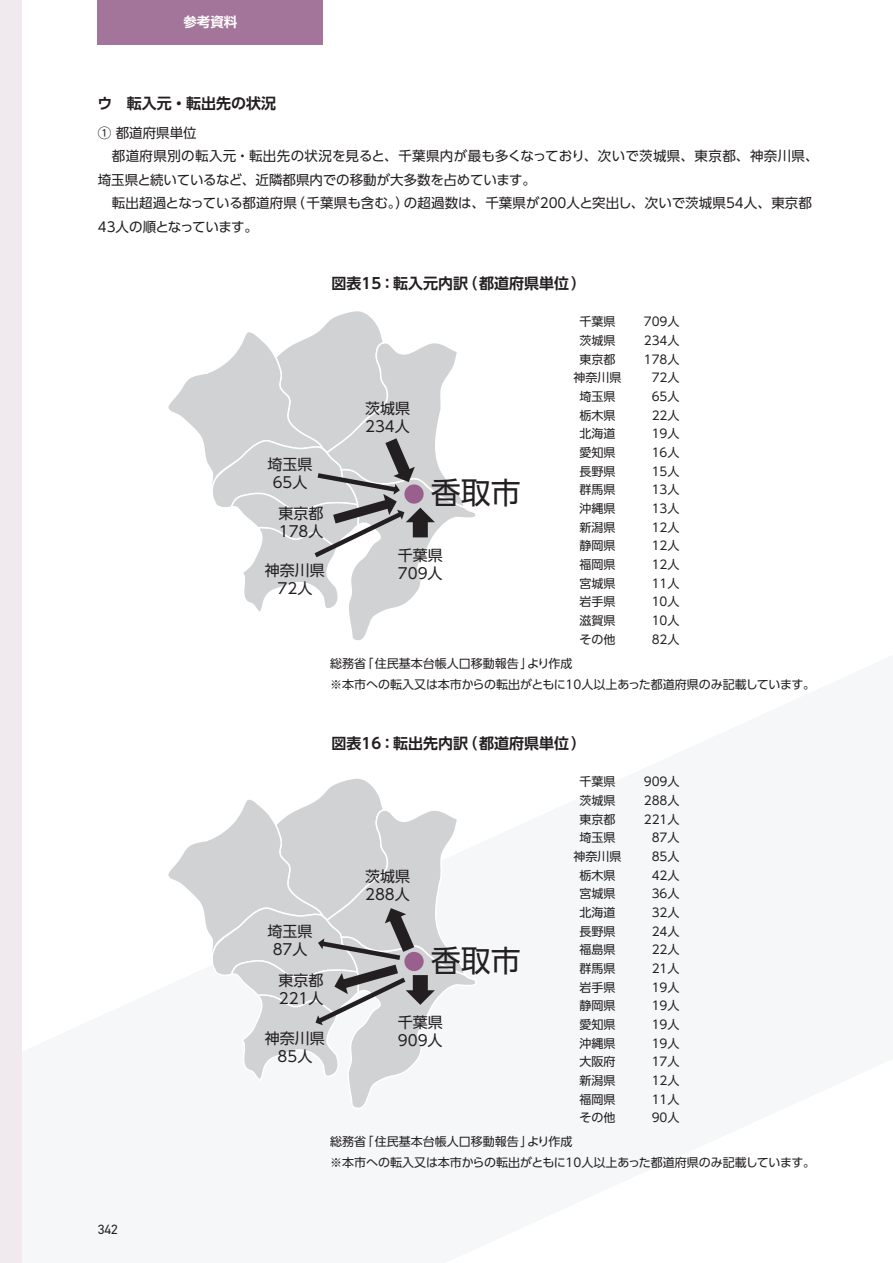
<style>
.page{position:relative;width:893px;height:1263px;background:#fff}
.page>*{position:absolute;margin:0;border:0;box-sizing:border-box;transform-origin:0 0}
.t1{font:30px "UD Shin Go Pro";color:#231f20}
.t2{font:15px/18px "UD Shin Go Pro";color:#231f20}
.t3{font:700 15px "UD Shin Go Pr 6 De";color:#231f20}
.t4{font:13.5px "UD Shin Go Pr 6";color:#231f20}
.t5{font:13.5px "UD Shin Go Pr 6";letter-spacing:.03em;color:#231f20}
.t6{font:13.5px "UD Shin Go Pr 6";letter-spacing:-.035em;color:#231f20}
.t7{font:700 13.5px "UD Shin Go Pr 6 De";color:#fff}
.t8{font:13.5px "DIN2014";color:#231f20}
.t9{font:12px "UD Shin Go Pro";color:#231f20}
.t10{font:12px/21px "UD Shin Go Pr 6";color:#231f20}
</style>
<div class="page">
<div style="left:0;top:0;width:21px;height:1263px;background:#f0e9ee"></div>
<div style="left:98px;top:0;width:225px;height:45px;background:#a4759a"></div>
<svg style="left:168px;top:311px;width:308px;height:330px"></svg>
<svg style="left:168px;top:778px;width:308px;height:330px"></svg>
<p class="t7" style="left:183px;top:11px;width:56px">参考資料</p>
<p class="t3" style="left:97px;top:91px;width:180px">ウ　転入元・転出先の状況</p>
<p class="t4" style="left:98px;top:121px;width:100px">① 都道府県単位</p>
<p class="t5" style="left:112px;top:145px;width:708px">都道府県別の転入元・転出先の状況を見ると、千葉県内が最も多くなっており、次いで茨城県、東京都、神奈川県、</p>
<p class="t4" style="left:98px;top:169px;width:440px">埼玉県と続いているなど、近隣都県内での移動が大多数を占めています。</p>
<p class="t4" style="left:112px;top:192px;width:702px">転出超過となっている都道府県（千葉県も含む。）の超過数は、千葉県が200人と突出し、次いで茨城県54人、東京都</p>
<p class="t6" style="left:98px;top:216px;width:162px">43人の順となっています。</p>
<p class="t3" style="left:332px;top:271px;width:256px">図表15：転入元内訳（都道府県単位）</p>
<p class="t2" style="left:268px;top:454px;width:46px;text-align:center">埼玉県<br>65人</p>
<p class="t2" style="left:279px;top:503px;width:46px">東京都<br>178人</p>
<p class="t2" style="left:265px;top:561px;width:61px;text-align:center">神奈川県<br>72人</p>
<p class="t2" style="left:279px;top:468px;width:46px">東京都</p>
<p class="t2" style="left:265px;top:525px;width:61px">神奈川県</p>
<p class="t2" style="left:365px;top:399px;width:47px">茨城県<br>234人</p>
<h1 class="t1" style="left:431px;top:469px;width:91px">香取市</h1>
<p class="t2" style="left:398px;top:545px;width:46px">千葉県<br>709人</p>
<p class="t9" style="left:579px;top:312px;width:37px">千葉県</p>
<p class="t9" style="left:644px;top:312px;width:37px">709人</p>
<p class="t9" style="left:579px;top:331px;width:37px">茨城県</p>
<p class="t9" style="left:644px;top:331px;width:37px">234人</p>
<p class="t9" style="left:579px;top:349px;width:37px">東京都</p>
<p class="t9" style="left:644px;top:349px;width:37px">178人</p>
<p class="t9" style="left:573px;top:368px;width:49px">神奈川県</p>
<p class="t9" style="left:652px;top:368px;width:29px">72人</p>
<p class="t9" style="left:579px;top:387px;width:37px">埼玉県</p>
<p class="t9" style="left:652px;top:387px;width:29px">65人</p>
<p class="t9" style="left:579px;top:405px;width:37px">栃木県</p>
<p class="t9" style="left:652px;top:405px;width:29px">22人</p>
<p class="t9" style="left:579px;top:424px;width:37px">北海道</p>
<p class="t9" style="left:652px;top:424px;width:29px">19人</p>
<p class="t9" style="left:579px;top:443px;width:37px">愛知県</p>
<p class="t9" style="left:652px;top:443px;width:29px">16人</p>
<p class="t9" style="left:579px;top:461px;width:37px">長野県</p>
<p class="t9" style="left:652px;top:461px;width:29px">15人</p>
<p class="t9" style="left:579px;top:480px;width:37px">群馬県</p>
<p class="t9" style="left:652px;top:480px;width:29px">13人</p>
<p class="t9" style="left:579px;top:499px;width:37px">沖縄県</p>
<p class="t9" style="left:652px;top:499px;width:29px">13人</p>
<p class="t9" style="left:579px;top:517px;width:37px">新潟県</p>
<p class="t9" style="left:652px;top:517px;width:29px">12人</p>
<p class="t9" style="left:579px;top:536px;width:37px">静岡県</p>
<p class="t9" style="left:652px;top:536px;width:29px">12人</p>
<p class="t9" style="left:579px;top:555px;width:37px">福岡県</p>
<p class="t9" style="left:652px;top:555px;width:29px">12人</p>
<p class="t9" style="left:579px;top:573px;width:37px">宮城県</p>
<p class="t9" style="left:652px;top:573px;width:29px">11人</p>
<p class="t9" style="left:579px;top:592px;width:37px">岩手県</p>
<p class="t9" style="left:652px;top:592px;width:29px">10人</p>
<p class="t9" style="left:579px;top:611px;width:37px">滋賀県</p>
<p class="t9" style="left:652px;top:611px;width:29px">10人</p>
<p class="t9" style="left:579px;top:629px;width:38px">その他</p>
<p class="t9" style="left:652px;top:629px;width:29px">82人</p>
<p class="t10" style="left:330px;top:652px;width:487px">総務省「住民基本台帳人口移動報告」より作成<br>※本市への転入又は本市からの転出がともに10人以上あった都道府県のみ記載しています。</p>
<p class="t3" style="left:332px;top:731px;width:256px">図表16：転出先内訳（都道府県単位）</p>
<p class="t8" style="left:98px;top:1221px;width:22px">342</p>
<p class="t9" style="left:579px;top:772px;width:37px">千葉県</p>
<p class="t9" style="left:644px;top:772px;width:37px">909人</p>
<p class="t9" style="left:579px;top:791px;width:37px">茨城県</p>
<p class="t9" style="left:644px;top:791px;width:37px">288人</p>
<p class="t9" style="left:579px;top:809px;width:37px">東京都</p>
<p class="t9" style="left:644px;top:809px;width:37px">221人</p>
<p class="t9" style="left:579px;top:828px;width:37px">埼玉県</p>
<p class="t9" style="left:652px;top:828px;width:29px">87人</p>
<p class="t9" style="left:573px;top:847px;width:49px">神奈川県</p>
<p class="t9" style="left:652px;top:847px;width:29px">85人</p>
<p class="t9" style="left:579px;top:865px;width:37px">栃木県</p>
<p class="t9" style="left:652px;top:865px;width:29px">42人</p>
<p class="t9" style="left:579px;top:884px;width:37px">宮城県</p>
<p class="t9" style="left:652px;top:884px;width:29px">36人</p>
<p class="t9" style="left:579px;top:903px;width:37px">北海道</p>
<p class="t9" style="left:652px;top:903px;width:29px">32人</p>
<p class="t9" style="left:579px;top:921px;width:37px">長野県</p>
<p class="t9" style="left:652px;top:921px;width:29px">24人</p>
<p class="t9" style="left:579px;top:940px;width:37px">福島県</p>
<p class="t9" style="left:652px;top:940px;width:29px">22人</p>
<p class="t9" style="left:579px;top:959px;width:37px">群馬県</p>
<p class="t9" style="left:652px;top:959px;width:29px">21人</p>
<p class="t9" style="left:579px;top:977px;width:37px">岩手県</p>
<p class="t9" style="left:652px;top:977px;width:29px">19人</p>
<p class="t9" style="left:579px;top:996px;width:37px">静岡県</p>
<p class="t9" style="left:652px;top:996px;width:29px">19人</p>
<p class="t9" style="left:579px;top:1015px;width:37px">愛知県</p>
<p class="t9" style="left:652px;top:1015px;width:29px">19人</p>
<p class="t9" style="left:579px;top:1033px;width:37px">沖縄県</p>
<p class="t9" style="left:652px;top:1033px;width:29px">19人</p>
<p class="t9" style="left:579px;top:1052px;width:37px">大阪府</p>
<p class="t9" style="left:652px;top:1052px;width:29px">17人</p>
<p class="t9" style="left:579px;top:1071px;width:37px">新潟県</p>
<p class="t9" style="left:652px;top:1071px;width:29px">12人</p>
<p class="t9" style="left:579px;top:1089px;width:37px">福岡県</p>
<p class="t9" style="left:652px;top:1089px;width:29px">11人</p>
<p class="t9" style="left:579px;top:1108px;width:37px">その他</p>
<p class="t9" style="left:652px;top:1108px;width:29px">90人</p>
<p class="t10" style="left:330px;top:1131px;width:487px">総務省「住民基本台帳人口移動報告」より作成<br>※本市への転入又は本市からの転出がともに10人以上あった都道府県のみ記載しています。</p>
<p class="t2" style="left:365px;top:866px;width:47px">茨城県<br>288人</p>
<p class="t2" style="left:268px;top:922px;width:46px;text-align:center">埼玉県<br>87人</p>
<p class="t2" style="left:279px;top:971px;width:46px">東京都<br>221人</p>
<p class="t2" style="left:265px;top:1028px;width:61px;text-align:center">神奈川県<br>85人</p>
<h1 class="t1" style="left:431px;top:936px;width:91px">香取市</h1>
<p class="t2" style="left:273px;top:975px;width:36px">87人</p>
<p class="t2" style="left:279px;top:1024px;width:46px">221人</p>
<p class="t2" style="left:398px;top:1013px;width:46px">千葉県<br>909人</p>
</div>
